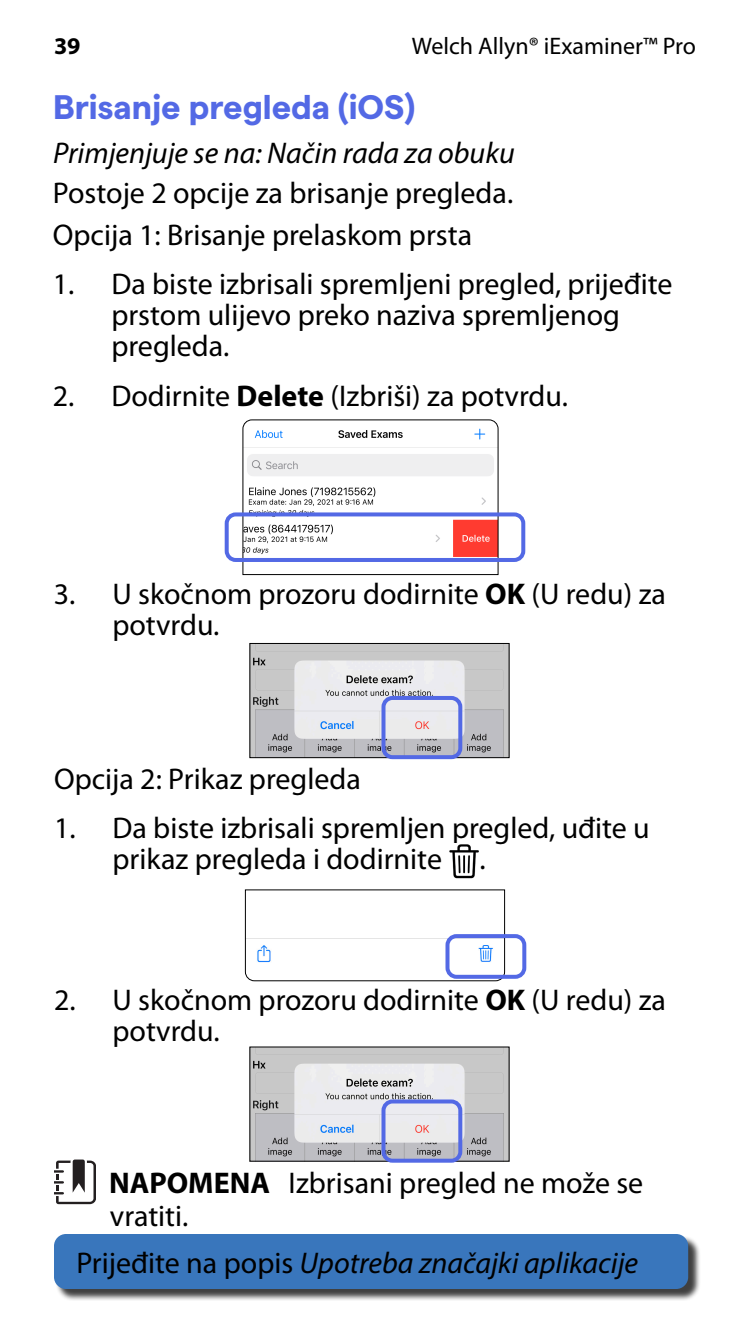
<style>
.page{position:relative;width:750px;height:1334px;background:#fff}
.page>*{position:absolute;margin:0;border:0;box-sizing:border-box;transform-origin:0 0}
.t1{font:700 34px "Matter";color:#5369e5}
.t2{font:30px/31px "Myriad Pro";color:#000}
.t3{font:italic 30px "Myriad Pro";color:#000}
.t4{font:24px "Myriad Pro";color:#000}
.t5{font:700 24px "Myriad Pro";color:#000}
.s1{font-weight:700}
.s2{font-style:normal}
</style>
<div class="page">
<div style="left:56px;top:1236px;width:645px;height:65px;background:#000;opacity:.75"></div>
<div style="left:54px;top:1234px;width:634px;height:55px;background:#3976bc;border-radius:12px"></div>
<svg style="left:242px;top:419px;width:257px;height:157px"></svg>
<div style="left:225px;top:512px;width:300px;height:50px;border:4px solid #5369e5;border-radius:9px"></div>
<svg style="left:54px;top:1160px;width:41px;height:44px"></svg>
<img style="left:449px;top:844px;width:30px;height:35px">
<svg style="left:244px;top:889px;width:262px;height:93px"></svg>
<div style="left:446px;top:934px;width:80px;height:45px;border:4px solid #5369e5;border-radius:9px"></div>
<svg style="left:249px;top:643px;width:261px;height:116px;background:#c9c9cc"></svg>
<div style="left:382px;top:696px;width:80px;height:63px;border:4px solid #5369e5;border-radius:9px"></div>
<svg style="left:249px;top:1046px;width:261px;height:116px;background:#c9c9cc"></svg>
<div style="left:382px;top:1099px;width:80px;height:64px;border:4px solid #5369e5;border-radius:9px"></div>
<p class="t5" style="left:54px;top:30px;width:28px">39</p>
<p class="t4" style="left:412px;top:31px;width:286px">Welch Allyn® iExaminer™ Pro</p>
<p class="t1" style="left:53px;top:81px;width:363px">Brisanje pregleda (iOS)</p>
<p class="t3" style="left:53px;top:134px;width:463px">Primjenjuje se na: Način rada za obuku</p>
<p class="t2" style="left:53px;top:176px;width:462px">Postoje 2 opcije za brisanje pregleda.</p>
<p class="t2" style="left:53px;top:218px;width:421px">Opcija 1: Brisanje prelaskom prsta</p>
<p class="t2" style="left:111px;top:268px;width:563px;text-indent:-58px">1. Da biste izbrisali spremljeni pregled, prijeđite prstom ulijevo preko naziva spremljenog pregleda.</p>
<p class="t2" style="left:53px;top:380px;width:517px">2. Dodirnite <span class="s1">Delete</span> (Izbriši) za potvrdu.</p>
<p class="t2" style="left:112px;top:577px;width:555px;text-indent:-58px">3. U skočnom prozoru dodirnite <span class="s1">OK</span> (U redu) za potvrdu.</p>
<p class="t2" style="left:54px;top:762px;width:308px">Opcija 2: Prikaz pregleda</p>
<p class="t2" style="left:112px;top:812px;width:539px;text-indent:-58px">1. Da biste izbrisali spremljen pregled, uđite u prikaz pregleda i dodirnite</p>
<p class="t2" style="left:480px;top:843px;width:8px">.</p>
<p class="t2" style="left:112px;top:984px;width:555px;text-indent:-58px">2. U skočnom prozoru dodirnite <span class="s1">OK</span> (U redu) za potvrdu.</p>
<p class="t2" style="left:109px;top:1166px;width:536px;line-height:33px"><span class="s1">NAPOMENA</span> Izbrisani pregled ne može se vratiti.</p>
<p class="t3" style="left:76px;top:1244px;width:563px"><span class="s2">Prijeđite na popis</span> Upotreba značajki aplikacije</p>
</div>
